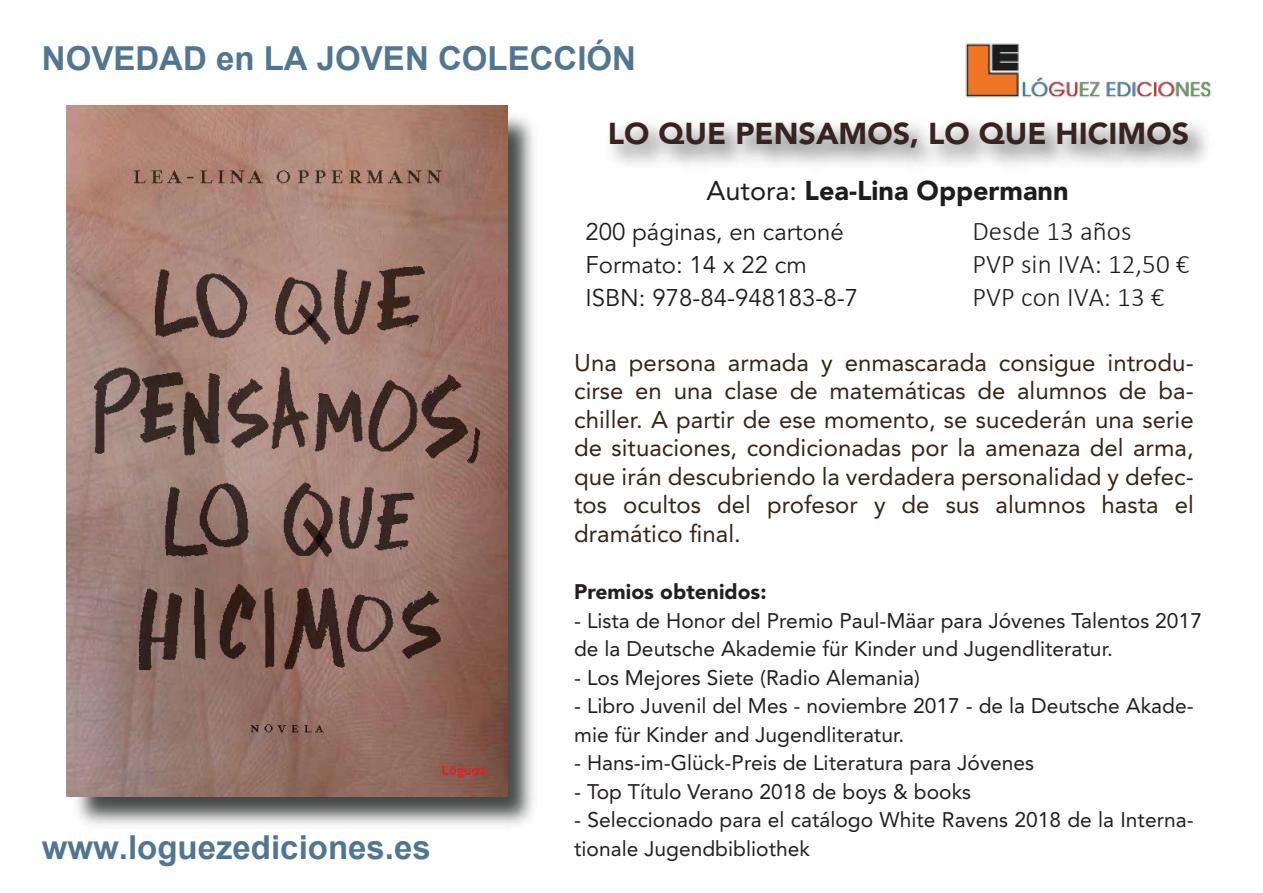
<style>
.page{position:relative;width:1263px;height:893px;background:#fff}
.page>*{position:absolute;margin:0;border:0;box-sizing:border-box;transform-origin:0 0}
.t1{font:700 33px "Arial";color:#517691}
.t2{font:900 30px "Avenir LT Std";color:#362422}
.t3{font:300 27px/33px "Calibri";color:#1d1d1b}
.t4{font:900 27px "Avenir LT Std";color:#1d1d1b}
.t5{font:24px/28.5px "Avenir LT Std";color:#35251a;text-align:justify}
.t6{font:24px/33px "Avenir LT Std";color:#1d1d1b}
.t7{font:21px/28.5px "Avenir LT Std";color:#231f20}
.t8{font:900 21px "Avenir LT Std";color:#231f20}
.s1{font-weight:400}
</style>
<div class="page">
<img style="left:965px;top:43px;width:247px;height:55px">
<img style="left:77px;top:105px;width:457px;height:721px">
<img style="left:67px;top:105px;width:440px;height:692px">
<h1 class="t1" style="left:42px;top:35px;width:596px">NOVEDAD en LA JOVEN COLECCIÓN</h1>
<h2 class="t2" style="left:608px;top:115px;width:583px">LO QUE PENSAMOS, LO QUE HICIMOS</h2>
<p class="t4" style="left:706px;top:174px;width:364px"><span class="s1">Autora:</span> Lea-Lina Oppermann</p>
<p class="t6" style="left:585px;top:216px;width:274px">200 páginas, en cartoné<br>Formato: 14 x 22 cm<br>ISBN: 978-84-948183-8-7</p>
<p class="t3" style="left:972px;top:214px;width:219px">Desde 13 años<br>PVP sin IVA: 12,50 €<br>PVP con IVA: 13 €</p>
<h1 class="t1" style="left:42px;top:825px;width:390px">www.loguezediciones.es</h1>
<p class="t5" style="left:574px;top:348px;width:621px">Una persona armada y enmascarada consigue introdu&shy;cirse en una clase de matemáticas de alumnos de ba&shy;chiller. A partir de ese momento, se sucederán una serie de situaciones, condicionadas por la amenaza del arma, que irán descubriendo la verdadera personalidad y defec&shy;tos ocultos del profesor y de sus alumnos hasta el dramático final.</p>
<p class="t8" style="left:574px;top:579px;width:194px">Premios obtenidos:</p>
<p class="t7" style="left:574px;top:606px;width:629px">- Lista de Honor del Premio Paul-Mäar para Jóvenes Talentos 2017 de la Deutsche Akademie für Kinder und Jugendliteratur.</p>
<p class="t7" style="left:574px;top:663px;width:347px">- Los Mejores Siete (Radio Alemania)</p>
<p class="t7" style="left:574px;top:692px;width:621px">- Libro Juvenil del Mes - noviembre 2017 - de la Deutsche Akade&shy;mie für Kinder and Jugendliteratur.</p>
<p class="t7" style="left:574px;top:749px;width:462px">- Hans-im-Glück-Preis de Literatura para Jóvenes</p>
<p class="t7" style="left:574px;top:777px;width:398px">- Top Título Verano 2018 de boys &amp; books</p>
<p class="t7" style="left:574px;top:806px;width:621px">- Seleccionado para el catálogo White Ravens 2018 de la Interna&shy;tionale Jugendbibliothek</p>
</div>
